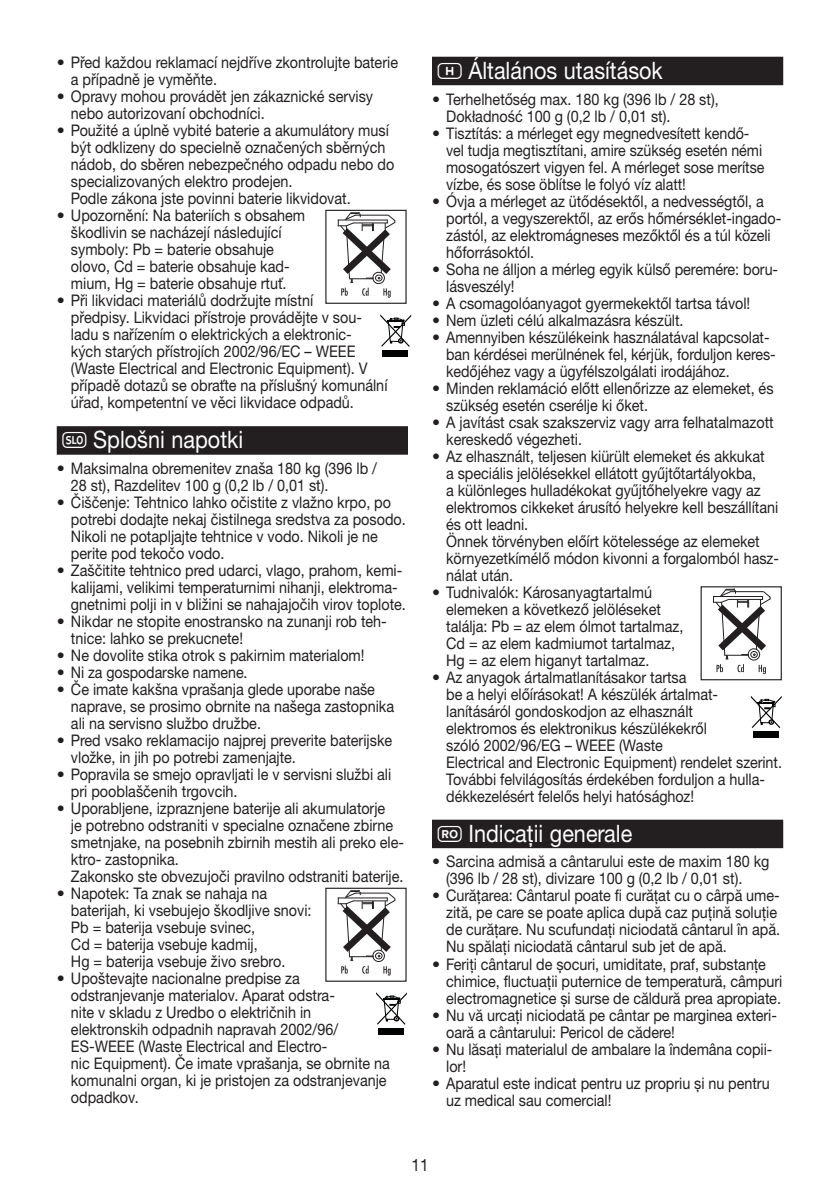
<style>
.page{position:relative;width:840px;height:1191px;background:#fff}
.page>*{position:absolute;margin:0;border:0;box-sizing:border-box;transform-origin:0 0}
.t1{font:24px "Helvetica Neue LTW1 G";color:#fff;scale:.9 1}
.t2{font:17px "Helvetica Neue LTW1 G";color:#231f20;scale:.9 1}
.t3{font:16px/17px "Helvetica Neue LTW1 G";color:#231f20}
.s1{font-family:"Laend Beurer 2012";font-weight:700}
</style>
<div class="page">
<div style="left:57px;top:426px;width:351px;height:29px;background:#231f20"></div>
<div style="left:432px;top:57px;width:350px;height:28px;background:#231f20"></div>
<div style="left:432px;top:819px;width:350px;height:29px;background:#231f20"></div>
<div style="left:325px;top:210px;width:81px;height:94px;border:1px solid #231f20"></div>
<svg style="left:335px;top:211px;width:63px;height:87px"></svg>
<div style="left:382px;top:350px;width:26px;height:6px;background:#020404"></div>
<svg style="left:380px;top:314px;width:31px;height:33px"></svg>
<svg style="left:337px;top:890px;width:59px;height:85px"></svg>
<div style="left:378px;top:1027px;width:25px;height:7px;background:#020404"></div>
<svg style="left:376px;top:992px;width:31px;height:32px"></svg>
<div style="left:700px;top:586px;width:81px;height:94px;border:1px solid #231f20"></div>
<svg style="left:713px;top:588px;width:58px;height:86px"></svg>
<div style="left:752px;top:731px;width:26px;height:6px;background:#020404"></div>
<svg style="left:750px;top:696px;width:31px;height:32px"></svg>
<p class="t3" style="left:71px;top:54px;width:328px;text-indent:-14px">• Před každou reklamací nejdříve zkontrolujte baterie a případně je vyměňte.</p>
<p class="t3" style="left:71px;top:88px;width:303px;text-indent:-14px">• Opravy mohou provádět jen zákaznické servisy nebo autorizovaní obchodníci.</p>
<p class="t3" style="left:71px;top:122px;width:324px;text-indent:-14px">• Použité a úplně vybité baterie a akumulátory musí být odklizeny do specielně označených sběrných nádob, do sběren nebezpečného odpadu nebo do specializovaných elektro prodejen.<br>Podle zákona jste povinni baterie likvidovat.</p>
<p class="t3" style="left:71px;top:207px;width:235px;text-indent:-14px">• Upozornění: Na bateriích s obsahem škodlivin se nacházejí následující symboly: Pb = baterie obsahuje olovo, Cd = baterie obsahuje kad&shy;mium, Hg = baterie obsahuje rtuť.</p>
<p class="t3" style="left:71px;top:292px;width:318px;text-indent:-14px">• Při likvidaci materiálů dodržujte místní<br>předpisy. Likvidaci přístroje provádějte v sou&shy;ladu s nařízením o elektrických a elektronic-<br>kých starých přístrojích 2002/96/EC – WEEE (Waste Electrical and Electronic Equipment). V případě dotazů se obraťte na příslušný komunální úřad, kompetentní ve věci likvidace odpadů.</p>
<h1 class="t1" style="left:62px;top:426px;width:202px"><span class="s1">n</span> Splošni napotki</h1>
<p class="t3" style="left:71px;top:460px;width:307px;text-indent:-14px">• Maksimalna obremenitev znaša 180 kg (396 lb /<br>28 st), Razdelitev 100 g (0,2 lb / 0,01 st).</p>
<p class="t3" style="left:71px;top:494px;width:336px;text-indent:-14px">• Čiščenje: Tehtnico lahko očistite z vlažno krpo, po potrebi dodajte nekaj čistilnega sredstva za posodo.<br>Nikoli ne potapljajte tehtnice v vodo. Nikoli je ne perite pod tekočo vodo.</p>
<p class="t3" style="left:71px;top:562px;width:336px;text-indent:-14px">• Zaščitite tehtnico pred udarci, vlago, prahom, kemi&shy;kalijami, velikimi temperaturnimi nihanji, elektroma&shy;gnetnimi polji in v bližini se nahajajočih virov toplote.</p>
<p class="t3" style="left:71px;top:613px;width:317px;text-indent:-14px">• Nikdar ne stopite enostransko na zunanji rob teh&shy;tnice: lahko se prekucnete!</p>
<p class="t3" style="left:57px;top:647px;width:309px">• Ne dovolite stika otrok s pakirnim materialom!</p>
<p class="t3" style="left:57px;top:664px;width:192px">• Ni za gospodarske namene.</p>
<p class="t3" style="left:71px;top:681px;width:324px;text-indent:-14px">• Če imate kakšna vprašanja glede uporabe naše naprave, se prosimo obrnite na našega zastopnika ali na servisno službo družbe.</p>
<p class="t3" style="left:71px;top:732px;width:322px;text-indent:-14px">• Pred vsako reklamacijo najprej preverite baterijske vložke, in jih po potrebi zamenjajte.</p>
<p class="t3" style="left:71px;top:766px;width:322px;text-indent:-14px">• Popravila se smejo opravljati le v servisni službi ali pri pooblaščenih trgovcih.</p>
<p class="t3" style="left:71px;top:800px;width:334px;text-indent:-14px">• Uporabljene, izpraznjene baterije ali akumulatorje<br>je potrebno odstraniti v specialne označene zbirne smetnjake, na posebnih zbirnih mestih ali preko ele&shy;ktro- zastopnika.<br>Zakonsko ste obvezujoči pravilno odstraniti baterije.</p>
<p class="t3" style="left:71px;top:885px;width:242px;text-indent:-14px">• Napotek: Ta znak se nahaja na baterijah, ki vsebujejo škodljive snovi:<br>Pb = baterija vsebuje svinec,<br>Cd = baterija vsebuje kadmij,<br>Hg = baterija vsebuje živo srebro.</p>
<p class="t3" style="left:71px;top:970px;width:320px;text-indent:-14px">• Upoštevajte nacionalne predpise za odstranjevanje materialov. Aparat odstra-<br>nite v skladu z Uredbo o električnih in elektronskih odpadnih napravah 2002/96/ ES-WEEE (Waste Electrical and Electro-<br>nic Equipment). Če imate vprašanja, se obrnite na komunalni organ, ki je pristojen za odstranjevanje odpadkov.</p>
<h1 class="t1" style="left:437px;top:57px;width:251px"><span class="s1">H</span> Általános utasítások</h1>
<p class="t3" style="left:446px;top:90px;width:274px;text-indent:-14px">• Terhelhetőség max. 180 kg (396 lb / 28 st),<br>Dokładność 100 g (0,2 lb / 0,01 st).</p>
<p class="t3" style="left:446px;top:124px;width:319px;text-indent:-14px">• Tisztítás: a mérleget egy megnedvesített kendő&shy;vel tudja megtisztítani, amire szükség esetén némi mosogatószert vigyen fel. A mérleget sose merítse vízbe, és sose öblítse le folyó víz alatt!</p>
<p class="t3" style="left:446px;top:192px;width:336px;text-indent:-14px">• Óvja a mérleget az ütődésektől, a nedvességtől, a portól, a vegyszerektől, az erős hőmérséklet-ingado&shy;zástól, az elektromágneses mezőktől és a túl közeli hőforrásoktól.</p>
<p class="t3" style="left:446px;top:260px;width:333px;text-indent:-14px">• Soha ne álljon a mérleg egyik külső peremére: boru&shy;lásveszély!</p>
<p class="t3" style="left:432px;top:294px;width:319px">• A csomagolóanyagot gyermekektől tartsa távol!</p>
<p class="t3" style="left:432px;top:311px;width:253px">• Nem üzleti célú alkalmazásra készült.</p>
<p class="t3" style="left:446px;top:328px;width:331px;text-indent:-14px">• Amennyiben készülékeink használatával kapcsolat&shy;ban kérdései merülnének fel, kérjük, forduljon keres&shy;kedőjéhez vagy a ügyfélszolgálati irodájához.</p>
<p class="t3" style="left:446px;top:379px;width:328px;text-indent:-14px">• Minden reklamáció előtt ellenőrizze az elemeket, és szükség esetén cserélje ki őket.</p>
<p class="t3" style="left:446px;top:413px;width:329px;text-indent:-14px">• A javítást csak szakszerviz vagy arra felhatalmazott kereskedő végezheti.</p>
<p class="t3" style="left:446px;top:447px;width:334px;text-indent:-14px">• Az elhasznált, teljesen kiürült elemeket és akkukat<br>a speciális jelölésekkel ellátott gyűjtőtartályokba,<br>a különleges hulladékokat gyűjtőhelyekre vagy az elektromos cikkeket árusító helyekre kell beszállítani és ott leadni.<br>Önnek törvényben előírt kötelessége az elemeket környezetkímélő módon kivonni a forgalomból hasz&shy;nálat után.</p>
<p class="t3" style="left:446px;top:583px;width:239px;text-indent:-14px">• Tudnivalók: Károsanyagtartalmú elemeken a következő jelöléseket találja: Pb = az elem ólmot tartalmaz, Cd = az elem kadmiumot tartalmaz, Hg = az elem higanyt tartalmaz.</p>
<p class="t3" style="left:446px;top:668px;width:337px;text-indent:-14px">• Az anyagok ártalmatlanításakor tartsa<br>be a helyi előírásokat! A készülék ártalmat&shy;lanításáról gondoskodjon az elhasznált<br>elektromos és elektronikus készülékekről<br>szóló 2002/96/EG – WEEE (Waste<br>Electrical and Electronic Equipment) rendelet szerint.<br>További felvilágosítás érdekében forduljon a hulla&shy;dékkezelésért felelős helyi hatósághoz!</p>
<h1 class="t1" style="left:437px;top:820px;width:218px"><span class="s1">R</span> Indicaţii generale</h1>
<p class="t3" style="left:446px;top:853px;width:325px;text-indent:-14px">• Sarcina admisă a cântarului este de maxim 180 kg (396 lb / 28 st), divizare 100 g (0,2 lb / 0,01 st).</p>
<p class="t3" style="left:446px;top:887px;width:335px;text-indent:-14px">• Curăţarea: Cântarul poate fi curăţat cu o cârpă ume&shy;zită, pe care se poate aplica după caz puţină soluţie de curăţare. Nu scufundaţi niciodată cântarul în apă.<br>Nu spălaţi niciodată cântarul sub jet de apă.</p>
<p class="t3" style="left:446px;top:955px;width:337px;text-indent:-14px">• Feriţi cântarul de șocuri, umiditate, praf, substanţe chimice, fluctuaţii puternice de temperatură, câmpuri electromagnetice și surse de căldură prea apropiate.</p>
<p class="t3" style="left:446px;top:1006px;width:332px;text-indent:-14px">• Nu vă urcaţi niciodată pe cântar pe marginea exteri&shy;oară a cântarului: Pericol de cădere!</p>
<p class="t3" style="left:446px;top:1040px;width:327px;text-indent:-14px">• Nu lăsaţi materialul de ambalare la îndemâna copii&shy;lor!</p>
<p class="t3" style="left:446px;top:1074px;width:325px;text-indent:-14px">• Aparatul este indicat pentru uz propriu și nu pentru uz medical sau comercial!</p>
<p class="t2" style="left:411px;top:1155px;width:20px">11</p>
</div>
